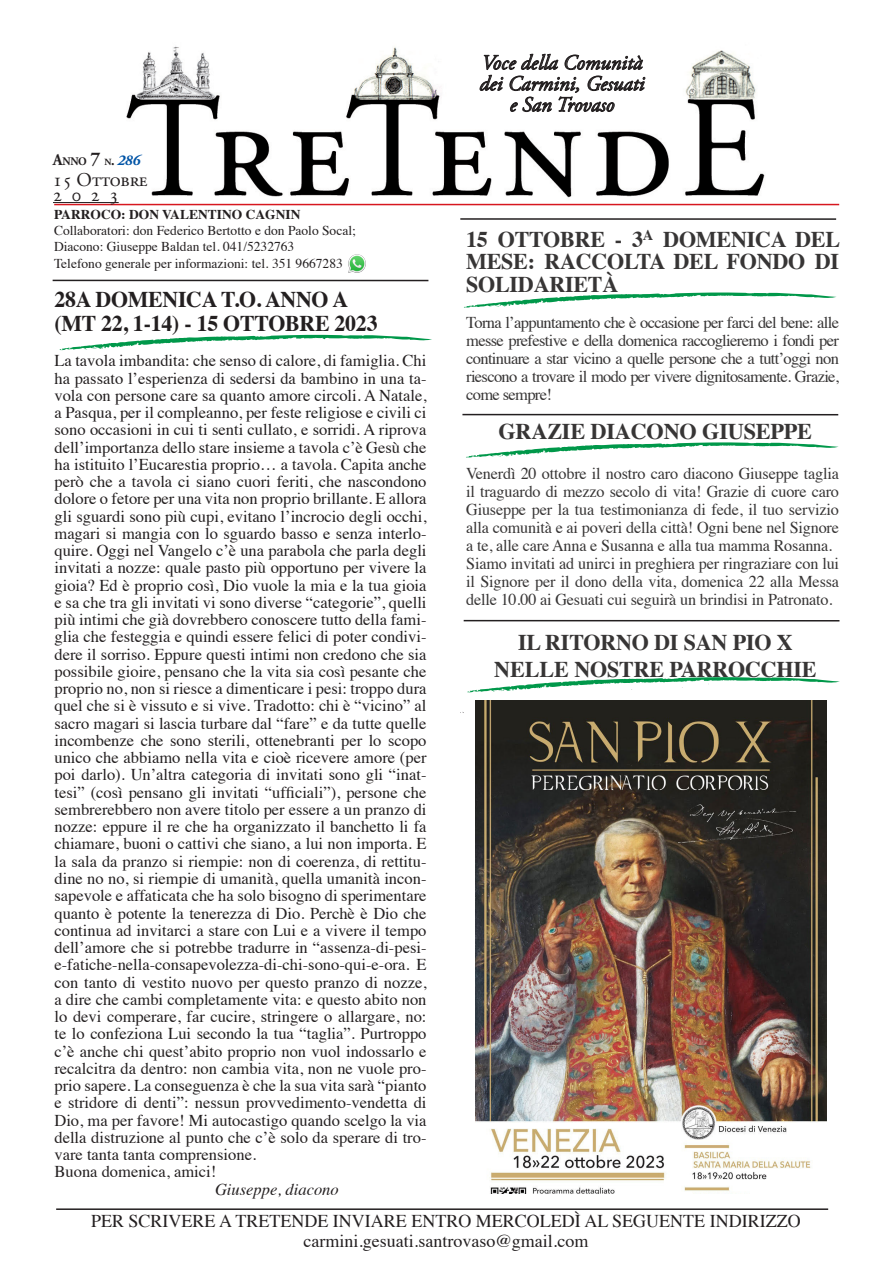
<style>
.page{position:relative;width:893px;height:1263px;background:#fff}
.page>*{position:absolute;margin:0;border:0;box-sizing:border-box;transform-origin:0 0}
.t1{font:700 22.5px/22.5px "Times";letter-spacing:-.01em;color:#373535;text-align:justify}
.t2{font:700 22.5px "Times";letter-spacing:-.01em;color:#231f20}
.t3{font:italic 21px "Adobe Garamond Pro";color:#231f20}
.t4{font:19.5px "Adobe Garamond Pro";letter-spacing:-.01em;color:#231f20}
.t5{font:18px "Times";color:#231f20}
.t6{font:16.5px/17.2px "Times";color:#231f20;text-align:justify}
.t7{font:16.5px/18px "Times";letter-spacing:-.01em;color:#373535;text-align:justify}
.t8{font:italic 16.5px "Times";color:#231f20}
.t9{font:13.5px "Times";color:#231f20}
.t10{font:700 13.5px "Times";color:#231f20}
.t11{font:700 11.55px "Adobe Garamond Pro";color:#231f20;scale:.95 1}
.s1{font-size:16.5px}
.s2{font-size:19.5px}
.s3{font-size:9.45px}
.s4{font-size:13.5px}
.s5{font-style:italic;font-size:15px;color:#0154a6}
</style>
<div class="page">
<img style="left:90px;top:46px;width:711px;height:158px">
<hr style="left:54px;top:204px;width:785px;height:1px;background:#d7171f">
<svg style="left:480px;top:54px;width:165px;height:58px"></svg>
<hr style="left:53px;top:202px;width:66px;height:1px;background:#231f20">
<hr style="left:56px;top:1208px;width:772px;height:2px;background:#231f20">
<hr style="left:53px;top:280px;width:375px;height:1px;background:#231f20">
<img style="left:348px;top:254px;width:18px;height:19px">
<hr style="left:464px;top:620px;width:375px;height:1px;background:#231f20">
<svg style="left:59px;top:335px;width:373px;height:15px"></svg>
<svg style="left:467px;top:677px;width:373px;height:15px"></svg>
<img style="left:476px;top:700px;width:351px;height:493px">
<hr style="left:460px;top:218px;width:376px;height:2px;background:#231f20">
<svg style="left:464px;top:292px;width:372px;height:16px"></svg>
<hr style="left:462px;top:414px;width:376px;height:1px;background:#231f20">
<svg style="left:466px;top:442px;width:373px;height:16px"></svg>
<p class="t11" style="left:53px;top:154px;width:93px"><span class="s1">A</span>NNO <span class="s2">7</span> <span class="s3">N</span><span class="s4">.</span> <span class="s5">286</span></p>
<p class="t4" style="left:53px;top:168px;width:96px">15 Ottobre</p>
<p class="t4" style="left:53px;top:183px;width:67px">2 0 2 3</p>
<p class="t10" style="left:54px;top:202px;width:248px">PARROCO: DON VALENTINO CAGNIN</p>
<p class="t9" style="left:54px;top:218px;width:303px">Collaboratori: don Federico Bertotto e don Paolo Socal;</p>
<p class="t9" style="left:54px;top:234px;width:242px">Diacono: Giuseppe Baldan tel. 041/5232763</p>
<p class="t9" style="left:54px;top:250px;width:290px">Telefono generale per informazioni: tel. 351 9667283</p>
<p class="t2" style="left:54px;top:278px;width:295px">28A DOMENICA T.O. ANNO A</p>
<p class="t2" style="left:54px;top:302px;width:325px">(MT 22, 1-14) - 15 OTTOBRE 2023</p>
<p class="t6" style="left:54px;top:351px;width:374px">La tavola imbandita: che senso di calore, di famiglia. Chi ha passato l’esperienza di sedersi da bambino in una ta&shy;vola con persone care sa quanto amore circoli. A Natale, a Pasqua, per il compleanno, per feste religiose e civili ci sono occasioni in cui ti senti cullato, e sorridi. A riprova dell’importanza dello stare insieme a tavola c’è Gesù che ha istituito l’Eucarestia proprio… a tavola. Capita anche però che a tavola ci siano cuori feriti, che nascondono dolore o fetore per una vita non proprio brillante. E allora gli sguardi sono più cupi, evitano l’incrocio degli occhi, magari si mangia con lo sguardo basso e senza interlo&shy;quire. Oggi nel Vangelo c’è una parabola che parla degli invitati a nozze: quale pasto più opportuno per vivere la gioia? Ed è proprio così, Dio vuole la mia e la tua gioia e sa che tra gli invitati vi sono diverse “categorie”, quelli più intimi che già dovrebbero conoscere tutto della fami&shy;glia che festeggia e quindi essere felici di poter condivi&shy;dere il sorriso. Eppure questi intimi non credono che sia possibile gioire, pensano che la vita sia così pesante che proprio no, non si riesce a dimenticare i pesi: troppo dura quel che si è vissuto e si vive. Tradotto: chi è “vicino” al sacro magari si lascia turbare dal “fare” e da tutte quelle incombenze che sono sterili, ottenebranti per lo scopo unico che abbiamo nella vita e cioè ricevere amore (per poi darlo). Un’altra categoria di invitati sono gli “inat&shy;tesi” (così pensano gli invitati “ufficiali”), persone che sembrerebbero non avere titolo per essere a un pranzo di nozze: eppure il re che ha organizzato il banchetto li fa chiamare, buoni o cattivi che siano, a lui non importa. E la sala da pranzo si riempie: non di coerenza, di rettitu&shy;dine no no, si riempie di umanità, quella umanità incon&shy;sapevole e affaticata che ha solo bisogno di sperimentare quanto è potente la tenerezza di Dio. Perchè è Dio che continua ad invitarci a stare con Lui e a vivere il tempo dell’amore che si potrebbe tradurre in “assenza-di-pesi&shy;e-fatiche-nella-consapevolezza-di-chi-sono-qui-e-ora. E con tanto di vestito nuovo per questo pranzo di nozze, a dire che cambi completamente vita: e questo abito non lo devi comperare, far cucire, stringere o allargare, no: te lo confeziona Lui secondo la tua “taglia”. Purtroppo c’è anche chi quest’abito proprio non vuol indossarlo e recalcitra da dentro: non cambia vita, non ne vuole pro&shy;prio sapere. La conseguenza è che la sua vita sarà “pianto e stridore di denti”: nessun provvedimento-vendetta di Dio, ma per favore! Mi autocastigo quando scelgo la via della distruzione al punto che c’è solo da sperare di tro&shy;vare tanta tanta comprensione.</p>
<p class="t6" style="left:54px;top:1162px;width:163px">Buona domenica, amici!</p>
<p class="t8" style="left:215px;top:1175px;width:125px">Giuseppe, diacono</p>
<p class="t3" style="left:482px;top:50px;width:162px">Voce della Comunità</p>
<p class="t3" style="left:479px;top:71px;width:166px">dei Carmini, Gesuati</p>
<p class="t3" style="left:510px;top:92px;width:106px">e San Trovaso</p>
<p class="t1" style="left:466px;top:225px;width:375px">15 OTTOBRE - 3<sup>A</sup> DOMENICA DEL MESE: RACCOLTA DEL FONDO DI SOLIDARIETÀ</p>
<p class="t7" style="left:466px;top:312px;width:374px">Torna l’appuntamento che è occasione per farci del bene: alle messe prefestive e della domenica raccoglieremo i fondi per continuare a star vicino a quelle persone che a tutt’oggi non riescono a trovare il modo per vivere dignitosamente. Grazie, come sempre!</p>
<p class="t1" style="left:498px;top:417px;width:315px">GRAZIE DIACONO GIUSEPPE</p>
<p class="t7" style="left:466px;top:463px;width:374px;text-align:left">Venerdì 20 ottobre il nostro caro diacono Giuseppe taglia il traguardo di mezzo secolo di vita! Grazie di cuore caro Giuseppe per la tua testimonianza di fede, il tuo servizio alla comunità e ai poveri della città! Ogni bene nel Signore a te, alle care Anna e Susanna e alla tua mamma Rosanna.<br>Siamo invitati ad unirci in preghiera per ringraziare con lui il Signore per il dono della vita, domenica 22 alla Messa delle 10.00 ai Gesuati cui seguirà un brindisi in Patronato.</p>
<p class="t1" style="left:494px;top:627px;width:324px;line-height:27px;text-align:center">IL RITORNO DI SAN PIO X<br>NELLE NOSTRE PARROCCHIE</p>
<p class="t5" style="left:91px;top:1204px;width:711px">PER SCRIVERE A TRETENDE INVIARE ENTRO MERCOLEDÌ AL SEGUENTE INDIRIZZO</p>
<p class="t5" style="left:303px;top:1224px;width:287px">carmini.gesuati.santrovaso@gmail.com</p>
</div>
